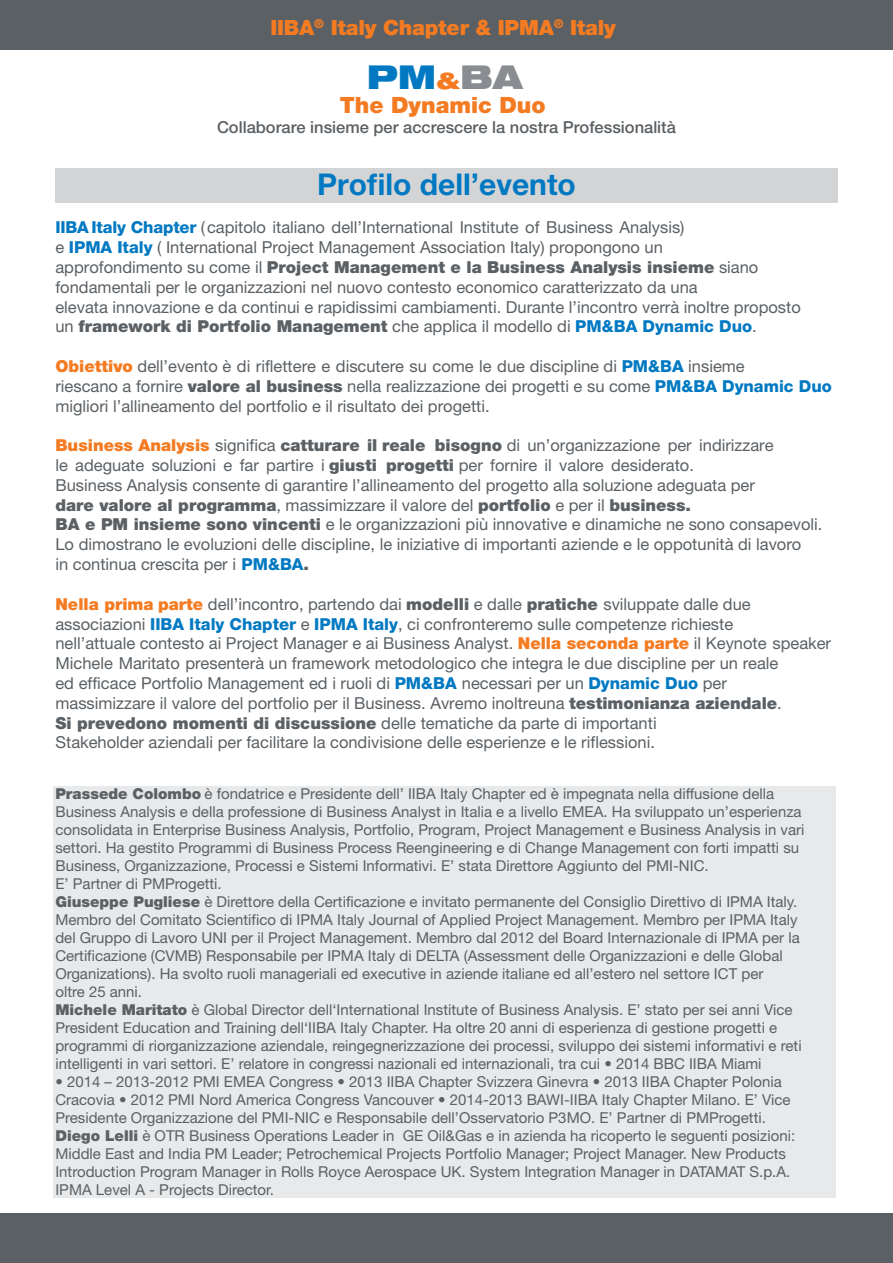
<style>
.page{position:relative;width:893px;height:1263px;background:#fff}
.page>*{position:absolute;margin:0;border:0;box-sizing:border-box;transform-origin:0 0}
.t1{font:900 expanded 33px "Helvetica Neue";color:#0079c2}
.t2{font:700 30px "Helvetica Neue LT Std";color:#0079c2}
.t3{font:900 22.5px "Helvetica Neue";color:#f47b21}
.t4{font:900 21px "Helvetica Neue";letter-spacing:-.01em;color:#f47b21}
.t5{font:16.5px/19.8px "Helvetica Neue";color:#5b6064}
.t6{font:500 16.5px "Helvetica Neue";color:#5b6064}
.t7{font:15px/18px "Helvetica Neue";color:#5b6064}
.s1{font-size:22.95px;color:#f47b21}
.s2{color:#898d91}
.s3{font-weight:800;color:#0079c2}
.s4{font-weight:900}
.s5{font-weight:900;color:#f47b21}
</style>
<div class="page">
<div style="left:55px;top:168px;width:783px;height:35px;background:#d3d4d6"></div>
<div style="left:53px;top:786px;width:782px;height:412px;background:#e7e9ea"></div>
<div style="left:0;top:0;width:893px;height:49px;background:#5b6064"></div>
<div style="left:0;top:1214px;width:893px;height:49px;background:#5b6064"></div>
<h3 class="t4" style="left:270px;top:15px;width:347px">IIBA<sup>®</sup> Italy Chapter &amp; IPMA<sup>®</sup> Italy</h3>
<h1 class="t1" style="left:367px;top:56px;width:157px">PM<span class="s1">&amp;</span><span class="s2">BA</span></h1>
<h3 class="t3" style="left:340px;top:92px;width:207px">The Dynamic Duo</h3>
<p class="t6" style="left:217px;top:118px;width:460px">Collaborare insieme per accrescere la nostra Professionalità</p>
<h2 class="t2" style="left:317px;top:165px;width:260px">Profilo dell’evento</h2>
<p class="t5" style="left:55px;top:217px;width:747px"><span class="s3">IIBA Italy Chapter</span> (capitolo italiano dell’International Institute of Business Analysis)<br>e <span class="s3">IPMA Italy</span> ( International Project Management Association Italy) propongono un<br>approfondimento su come il <span class="s4">Project Management e la Business Analysis insieme</span> siano fondamentali per le organizzazioni nel nuovo contesto economico caratterizzato da una<br>elevata innovazione e da continui e rapidissimi cambiamenti. Durante l’incontro verrà inoltre proposto un <span class="s4">framework di Portfolio Management</span> che applica il modello di <span class="s3">PM&amp;BA Dynamic Duo</span>.</p>
<p class="t5" style="left:55px;top:356px;width:778px"><span class="s5">Obiettivo</span> dell’evento è di riflettere e discutere su come le due discipline di <span class="s3">PM&amp;BA</span> insieme<br>riescano a fornire <span class="s4">valore al business</span> nella realizzazione dei progetti e su come <span class="s3">PM&amp;BA Dynamic Duo </span>migliori l’allineamento del portfolio e il risultato dei progetti.</p>
<p class="t5" style="left:55px;top:435px;width:769px"><span class="s5">Business Analysis</span> significa <span class="s4">catturare il reale bisogno</span> di un’organizzazione per indirizzare<br>le adeguate soluzioni e far partire i <span class="s4">giusti progetti</span> per fornire il valore desiderato.<br>Business Analysis consente di garantire l’allineamento del progetto alla soluzione adeguata per<br><span class="s4">dare valore al programma</span>, massimizzare il valore del <span class="s4">portfolio</span> e per il <span class="s4">business.<br>BA e PM insieme sono vincenti</span> e le organizzazioni più innovative e dinamiche ne sono consapevoli.<br>Lo dimostrano le evoluzioni delle discipline, le iniziative di importanti aziende e le oppotunità di lavoro<br>in continua crescita per i <span class="s3">PM&amp;BA</span><span class="s4">.</span></p>
<p class="t5" style="left:55px;top:594px;width:777px"><span class="s5">Nella prima parte</span> dell’incontro, partendo dai <span class="s4">modelli</span> e dalle <span class="s4">pratiche</span> sviluppate dalle due associazioni <span class="s3">IIBA Italy Chapter</span> e <span class="s3">IPMA Italy</span>, ci confronteremo sulle competenze richieste<br>nell’attuale contesto ai Project Manager e ai Business Analyst. <span class="s5">Nella seconda parte</span> il Keynote speaker Michele Maritato presenterà un framework metodologico che integra le due discipline per un reale<br>ed efficace Portfolio Management ed i ruoli di <span class="s3">PM&amp;BA</span> necessari per un <span class="s3">Dynamic Duo</span> per<br>massimizzare il valore del portfolio per il Business. Avremo inoltreuna <span class="s4">testimonianza aziendale</span>.<br><span class="s4">Si prevedono momenti di discussione</span> delle tematiche da parte di importanti<br>Stakeholder aziendali per facilitare la condivisione delle esperienze e le riflessioni.</p>
<p class="t7" style="left:55px;top:785px;width:750px"><span class="s4">Prassede Colombo</span> è fondatrice e Presidente dell’ IIBA Italy Chapter ed è impegnata nella diffusione della Business Analysis e della professione di Business Analyst in Italia e a livello EMEA. Ha sviluppato un’esperienza consolidata in Enterprise Business Analysis, Portfolio, Program, Project Management e Business Analysis in vari settori. Ha gestito Programmi di Business Process Reengineering e di Change Management con forti impatti su Business, Organizzazione, Processi e Sistemi Informativi. E’ stata Direttore Aggiunto del PMI-NIC.<br>E’ Partner di PMProgetti.<br><span class="s4">Giuseppe Pugliese</span> è Direttore della Certificazione e invitato permanente del Consiglio Direttivo di IPMA Italy.<br>Membro del Comitato Scientifico di IPMA Italy Journal of Applied Project Management. Membro per IPMA Italy del Gruppo di Lavoro UNI per il Project Management. Membro dal 2012 del Board Internazionale di IPMA per la Certificazione (CVMB) Responsabile per IPMA Italy di DELTA (Assessment delle Organizzazioni e delle Global Organizations). Ha svolto ruoli manageriali ed executive in aziende italiane ed all’estero nel settore ICT per<br>oltre 25 anni.<br><span class="s4">Michele Maritato</span> è Global Director dell‘International Institute of Business Analysis. E’ stato per sei anni Vice President Education and Training dell‘IIBA Italy Chapter. Ha oltre 20 anni di esperienza di gestione progetti e programmi di riorganizzazione aziendale, reingegnerizzazione dei processi, sviluppo dei sistemi informativi e reti intelligenti in vari settori. E’ relatore in congressi nazionali ed internazionali, tra cui • 2014 BBC IIBA Miami</p>
<p class="t7" style="left:55px;top:1073px;width:741px">• 2014 – 2013-2012 PMI EMEA Congress • 2013 IIBA Chapter Svizzera Ginevra • 2013 IIBA Chapter Polonia Cracovia • 2012 PMI Nord America Congress Vancouver • 2014-2013 BAWI-IIBA Italy Chapter Milano. E’ Vice Presidente Organizzazione del PMI-NIC e Responsabile dell’Osservatorio P3MO. E’ Partner di PMProgetti.<br><span class="s4">Diego Lelli</span> è OTR Business Operations Leader in GE Oil&amp;Gas e in azienda ha ricoperto le seguenti posizioni:<br>Middle East and India PM Leader; Petrochemical Projects Portfolio Manager; Project Manager. New Products Introduction Program Manager in Rolls Royce Aerospace UK. System Integration Manager in DATAMAT S.p.A.<br>IPMA Level A - Projects Director.</p>
</div>
